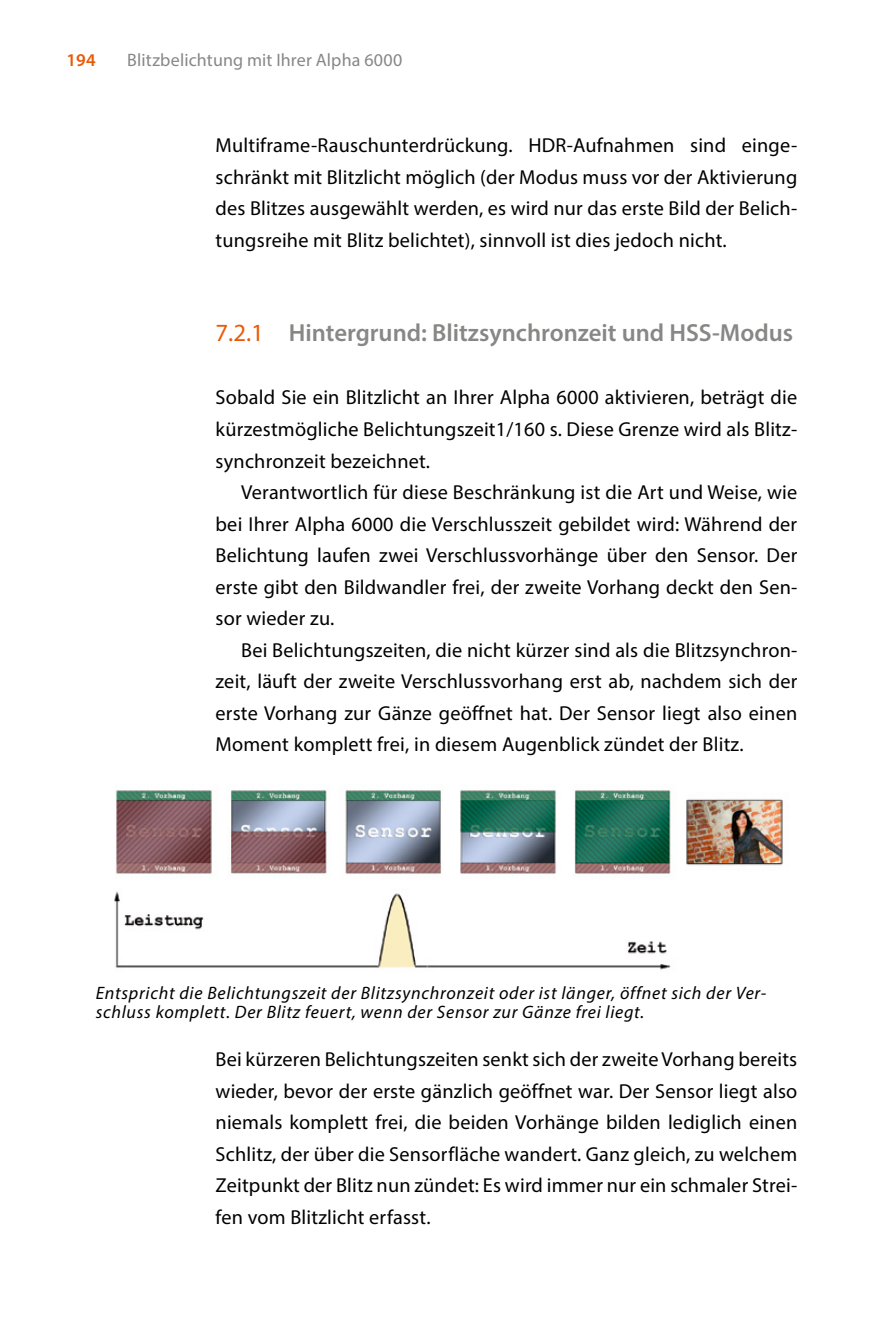
<style>
.page{position:relative;width:893px;height:1340px;background:#fff}
.page>*{position:absolute;margin:0;border:0;box-sizing:border-box;transform-origin:0 0}
.t1{font:600 24.75px "Myriad Pro";color:#878786}
.Fließtext_ohne_Einzu{font:20.25px/31.5px "Myriad Pro";letter-spacing:.01em;color:#000;text-align:justify}
.Fließtext_mit_Einzug{font:20.25px/31.5px "Myriad Pro";letter-spacing:.01em;color:#000;text-align:justify}
.Bildunterschrift{font:italic 18px/19.1px "Myriad Pro";letter-spacing:.04em;color:#000}
.t2{font:18px "Myriad Pro";letter-spacing:.005em;color:#878786}
.t3{font:600 18px "Myriad Pro";color:#ea5a06}
.s1{font-weight:400;color:#ea5a06}
</style>
<div class="page">
<img style="left:114px;top:790px;width:669px;height:180px">
<p class="t3" style="left:66px;top:48px;width:31px">194</p>
<p class="t2" style="left:127px;top:48px;width:277px">Blitzbelichtung mit Ihrer Alpha 6000</p>
<p class="Fließtext_ohne_Einzu" style="left:216px;top:129px;width:583px">Multiframe-Rauschunterdrückung. HDR-Aufnahmen sind einge&shy;schränkt mit Blitzlicht möglich (der Modus muss vor der Aktivierung des Blitzes ausgewählt werden, es wird nur das erste Bild der Belich&shy;tungsreihe mit Blitz belichtet), sinnvoll ist dies jedoch nicht.</p>
<p class="t1" style="left:216px;top:317px;width:579px"><span class="s1">7.2.1</span> Hintergrund: Blitzsynchronzeit und HSS-Modus</p>
<p class="Fließtext_ohne_Einzu" style="left:216px;top:381px;width:583px">Sobald Sie ein Blitzlicht an Ihrer Alpha 6000 aktivieren, beträgt die kürzestmögliche Belichtungszeit1/160 s. Diese Grenze wird als Blitz&shy;synchronzeit bezeichnet.</p>
<p class="Fließtext_mit_Einzug" style="left:216px;top:476px;width:583px;text-indent:26px">Verantwortlich für diese Beschränkung ist die Art und Weise, wie bei Ihrer Alpha 6000 die Verschlusszeit gebildet wird: Während der Belichtung laufen zwei Verschlussvorhänge über den Sensor. Der erste gibt den Bildwandler frei, der zweite Vorhang deckt den Sen&shy;sor wieder zu.</p>
<p class="Fließtext_mit_Einzug" style="left:216px;top:633px;width:583px;text-indent:26px">Bei Belichtungszeiten, die nicht kürzer sind als die Blitzsynchron&shy;zeit, läuft der zweite Verschlussvorhang erst ab, nachdem sich der erste Vorhang zur Gänze geöffnet hat. Der Sensor liegt also einen Moment komplett frei, in diesem Augenblick zündet der Blitz.</p>
<p class="Bildunterschrift" style="left:96px;top:982px;width:672px">Entspricht die Belichtungszeit der Blitzsynchronzeit oder ist länger, öffnet sich der Ver&shy;schluss komplett. Der Blitz feuert, wenn der Sensor zur Gänze frei liegt.</p>
<p class="Fließtext_ohne_Einzu" style="left:216px;top:1043px;width:583px">Bei kürzeren Belichtungszeiten senkt sich der zweite Vorhang bereits wieder, bevor der erste gänzlich geöffnet war. Der Sensor liegt also niemals komplett frei, die beiden Vorhänge bilden lediglich einen Schlitz, der über die Sensorfläche wandert. Ganz gleich, zu welchem Zeitpunkt der Blitz nun zündet: Es wird immer nur ein schmaler Strei&shy;fen vom Blitzlicht erfasst.</p>
</div>
